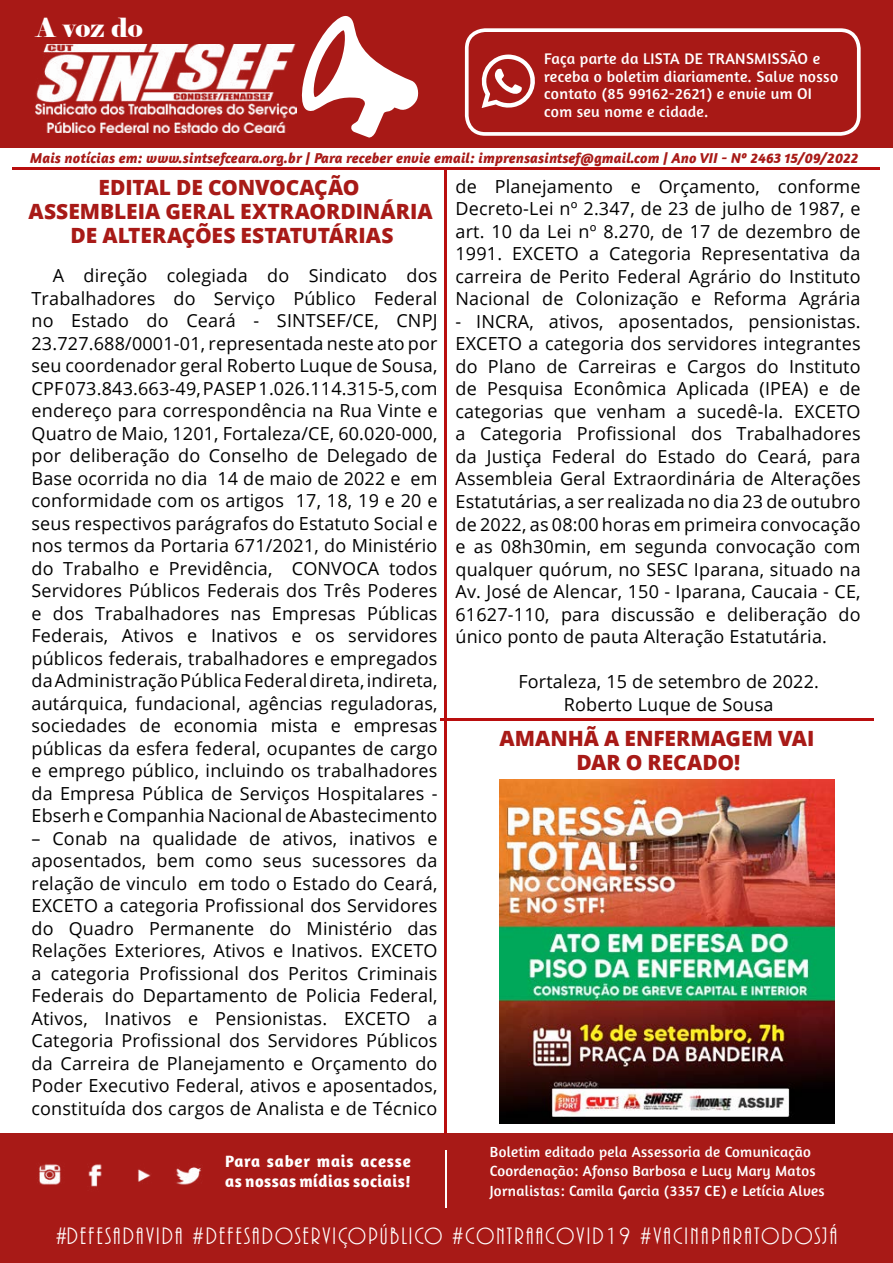
<style>
.page{position:relative;width:893px;height:1263px;background:#fff}
.page>*{position:absolute;margin:0;border:0;box-sizing:border-box;transform-origin:0 0}
.t1{font:26.25px "Elephant";color:#fff}
.t2{font:24.6px "ARBONNIE";letter-spacing:.09em;color:#fff}
.t3{font:800 21px/24px "Open Sans";color:#a81a17;text-align:center}
.t4{font:18px/22.5px "Open Sans";letter-spacing:.01em;color:#000;text-align:justify}
.t5{font:700 16.8px/20.1px "Amaranth";letter-spacing:.03em;color:#fff}
.t6{font:15.75px/17.9px "Amaranth";letter-spacing:.02em;color:#fff}
.t7{font:15px/19.5px "Amaranth";letter-spacing:.02em;color:#fff}
.t8{font:italic 700 14.7px "Amaranth";letter-spacing:.01em;color:#a81a17}
</style>
<div class="page">
<div style="left:0;top:0;width:893px;height:148px;background:#a81916"></div>
<svg style="left:301px;top:16px;width:118px;height:122px"></svg>
<div style="left:0;top:1133px;width:893px;height:130px;background:#a81a17"></div>
<img style="left:36px;top:44px;width:260px;height:88px">
<hr style="left:12px;top:167px;width:867px;height:2px;background:#b90e0e">
<hr style="left:445px;top:1150px;width:2px;height:57px;background:#fff">
<img style="left:39px;top:1164px;width:162px;height:23px">
<div style="left:465px;top:28px;width:396px;height:108px;border:4px solid #fff;border-radius:18px"></div>
<svg style="left:481px;top:55px;width:54px;height:53px"></svg>
<hr style="left:445px;top:168px;width:2px;height:966px;background:#b90e0e">
<hr style="left:441px;top:718px;width:433px;height:2px;background:#b90e0e">
<img style="left:499px;top:779px;width:335px;height:344px">
<h1 class="t1" style="left:36px;top:11px;width:108px">A voz do</h1>
<p class="t6" style="left:544px;top:49px;width:295px">Faça parte da LISTA DE TRANSMISSÃO e receba o boletim diariamente. Salve nosso contato (85 99162-2621) e envie um OI com seu nome e cidade.</p>
<p class="t8" style="left:30px;top:149px;width:830px">Mais notícias em: www.sintsefceara.org.br | Para receber envie email: imprensasintsef@gmail.com | Ano VII - Nº 2463 15/09/2022</p>
<p class="t3" style="left:28px;top:175px;width:406px">EDITAL DE CONVOCAÇÃO<br>ASSEMBLEIA GERAL EXTRAORDINÁRIA<br>DE ALTERAÇÕES ESTATUTÁRIAS</p>
<p class="t4" style="left:32px;top:264px;width:408px;text-indent:21px">A direção colegiada do Sindicato dos Trabalhadores do Serviço Público Federal no Estado do Ceará - SINTSEF/CE, CNPJ 23.727.688/0001-01, representada neste ato por seu coordenador geral Roberto Luque de Sousa, CPF 073.843.663-49, PASEP 1.026.114.315-5, com endereço para correspondência na Rua Vinte e Quatro de Maio, 1201, Fortaleza/CE, 60.020-000, por deliberação do Conselho de Delegado de Base ocorrida no dia 14 de maio de 2022 e em conformidade com os artigos 17, 18, 19 e 20 e seus respectivos parágrafos do Estatuto Social e nos termos da Portaria 671/2021, do Ministério do Trabalho e Previdência, CONVOCA todos Servidores Públicos Federais dos Três Poderes e dos Trabalhadores nas Empresas Públicas Federais, Ativos e Inativos e os servidores públicos federais, trabalhadores e empregados da Administração Pública Federal direta, indireta, autárquica, fundacional, agências reguladoras, sociedades de economia mista e empresas públicas da esfera federal, ocupantes de cargo e emprego público, incluindo os trabalhadores da Empresa Pública de Serviços Hospitalares - Ebserh e Companhia Nacional de Abastecimento</p>
<p class="t4" style="left:32px;top:827px;width:408px">– Conab na qualidade de ativos, inativos e aposentados, bem como seus sucessores da relação de vinculo em todo o Estado do Ceará, EXCETO a categoria Profissional dos Servidores do Quadro Permanente do Ministério das Relações Exteriores, Ativos e Inativos. EXCETO a categoria Profissional dos Peritos Criminais Federais do Departamento de Policia Federal, Ativos, Inativos e Pensionistas. EXCETO a Categoria Profissional dos Servidores Públicos da Carreira de Planejamento e Orçamento do Poder Executivo Federal, ativos e aposentados, constituída dos cargos de Analista e de Técnico</p>
<p class="t5" style="left:225px;top:1150px;width:187px">Para saber mais acesse as nossas mídias sociais!</p>
<p class="t4" style="left:455px;top:175px;width:407px">de Planejamento e Orçamento, conforme Decreto-Lei nº 2.347, de 23 de julho de 1987, e art. 10 da Lei nº 8.270, de 17 de dezembro de 1991. EXCETO a Categoria Representativa da carreira de Perito Federal Agrário do Instituto Nacional de Colonização e Reforma Agrária</p>
<p class="t4" style="left:455px;top:310px;width:407px">- INCRA, ativos, aposentados, pensionistas.<br>EXCETO a categoria dos servidores integrantes do Plano de Carreiras e Cargos do Instituto de Pesquisa Econômica Aplicada (IPEA) e de categorias que venham a sucedê-la. EXCETO a Categoria Profissional dos Trabalhadores da Justiça Federal do Estado do Ceará, para Assembleia Geral Extraordinária de Alterações Estatutárias, a ser realizada no dia 23 de outubro de 2022, as 08:00 horas em primeira convocação e as 08h30min, em segunda convocação com qualquer quórum, no SESC Iparana, situado na Av. José de Alencar, 150 - Iparana, Caucaia - CE, 61627-110, para discussão e deliberação do único ponto de pauta Alteração Estatutária.</p>
<p class="t4" style="left:518px;top:670px;width:302px;text-align:center">Fortaleza, 15 de setembro de 2022.<br>Roberto Luque de Sousa</p>
<p class="t3" style="left:499px;top:725px;width:316px">AMANHÃ A ENFERMAGEM VAI<br>DAR O RECADO!</p>
<p class="t7" style="left:490px;top:1141px;width:336px">Boletim editado pela Assessoria de Comunicação<br>Coordenação: Afonso Barbosa e Lucy Mary Matos<br>Jornalistas: Camila Garcia (3357 CE) e Letícia Alves</p>
<h2 class="t2" style="left:56px;top:1223px;width:783px">#DEFESADAVIDA #DEFESADOSERVIÇOPÚBLICO #CONTRAACOVID19 #VACINAPARATODOSJÁ</h2>
</div>
